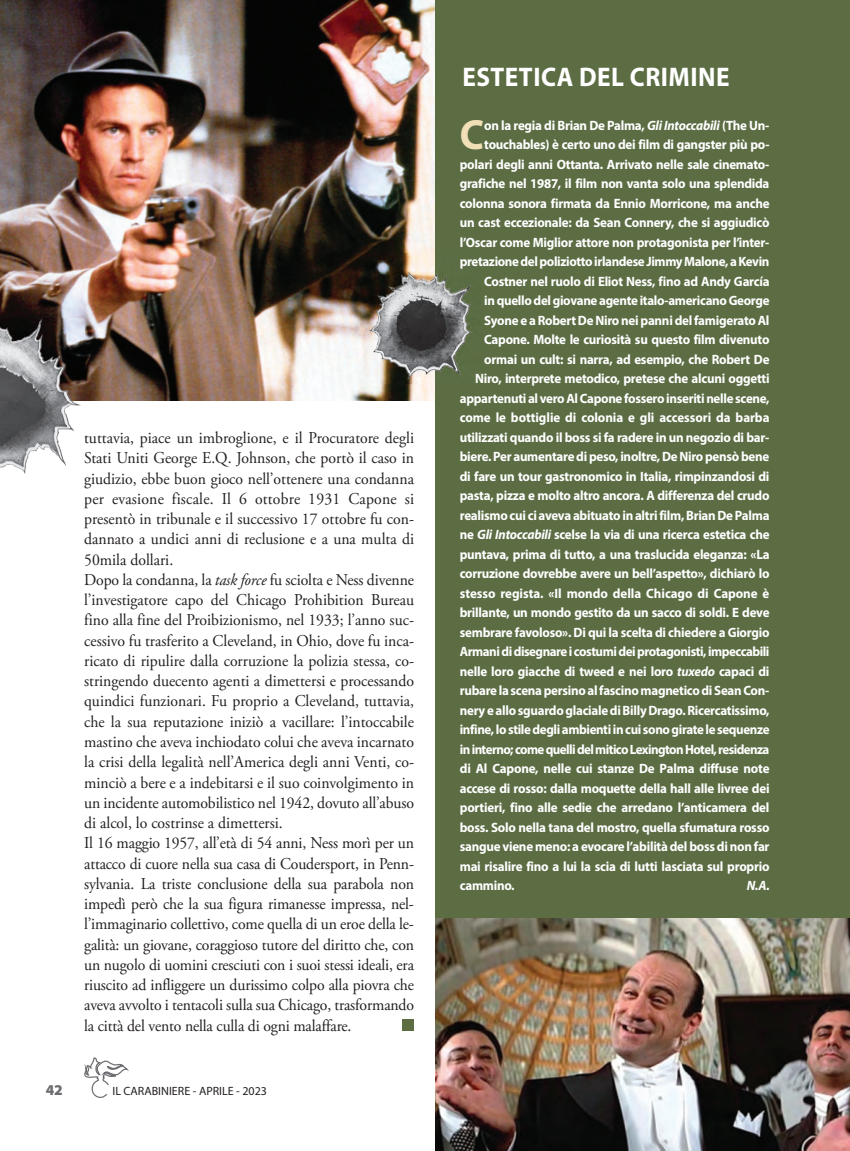
<style>
.page{position:relative;width:850px;height:1151px;background:#fff}
.page>*{position:absolute;margin:0;border:0;box-sizing:border-box;transform-origin:0 0}
.t1{font:700 42.45px "Myriad Pro";color:#f1dfb7;scale:.96 1}
.t2{font:700 27px "Myriad Pro";letter-spacing:.02em;color:#fff;scale:.94 1}
.t3{font:16.5px/20.2px "Adobe Garamond Pro";color:#231f20;scale:.95 1}
.t4{font:900 15px "Myriad Pro";color:#6c6d70}
.t5{font:700 13.5px "Myriad Pro";letter-spacing:-.02em;color:#fff;scale:.96 1}
.t6{font:700 13.5px "Myriad Pro";letter-spacing:-.045em;color:#fff;scale:.96 1}
.t7{font:italic 700 13.5px "Myriad Pro";color:#fff;scale:.96 1}
.t8{font:12px "Myriad Pro";color:#231f20}
.s1{font-style:italic}
.s2{font-style:normal}
</style>
<div class="page">
<img style="left:0;top:0;width:435px;height:400px">
<svg style="left:84px;top:1057px;width:44px;height:41px"></svg>
<div style="left:435px;top:0;width:414px;height:1150px;background:#5c6d44"></div>
<img style="left:435px;top:918px;width:414px;height:232px">
<img style="left:365px;top:253px;width:107px;height:130px">
<img style="left:0;top:318px;width:84px;height:156px">
<div style="left:402px;top:1019px;width:12px;height:11px;background:#5c6d44"></div>
<p class="t3" style="left:84px;top:429px;width:348px">tuttavia, piace un imbroglione, e il Procuratore degli Stati Uniti George E.Q. Johnson, che portò il caso in giudizio, ebbe buon gioco nell’ottenere una condanna per evasione fiscale. Il 6 ottobre 1931 Capone si presentò in tribunale e il successivo 17 ottobre fu con&shy;dannato a undici anni di reclusione e a una multa di 50mila dollari.<br>Dopo la condanna, la <span class="s1">task force</span> fu sciolta e Ness divenne l’investigatore capo del Chicago Prohibition Bureau fino alla fine del Proibizionismo, nel 1933; l’anno suc&shy;cessivo fu trasferito a Cleveland, in Ohio, dove fu inca&shy;ricato di ripulire dalla corruzione la polizia stessa, co&shy;stringendo duecento agenti a dimettersi e processando quindici funzionari. Fu proprio a Cleveland, tuttavia, che la sua reputazione iniziò a vacillare: l’intoccabile mastino che aveva inchiodato colui che aveva incarnato la crisi della legalità nell’America degli anni Venti, co&shy;minciò a bere e a indebitarsi e il suo coinvolgimento in un incidente automobilistico nel 1942, dovuto all’abuso di alcol, lo costrinse a dimettersi.<br>Il 16 maggio 1957, all’età di 54 anni, Ness morì per un attacco di cuore nella sua casa di Coudersport, in Penn&shy;sylvania. La triste conclusione della sua parabola non impedì però che la sua figura rimanesse impressa, nel&shy;l’immaginario collettivo, come quella di un eroe della le&shy;galità: un giovane, coraggioso tutore del diritto che, con un nugolo di uomini cresciuti con i suoi stessi ideali, era riuscito ad infliggere un durissimo colpo alla piovra che aveva avvolto i tentacoli sulla sua Chicago, trasformando la città del vento nella culla di ogni malaffare.</p>
<p class="t4" style="left:46px;top:1080px;width:19px">42</p>
<p class="t8" style="left:112px;top:1083px;width:156px">IL CARABINIERE - APRILE - 2023</p>
<h2 class="t2" style="left:462px;top:67px;width:286px">ESTETICA DEL CRIMINE</h2>
<h1 class="t1" style="left:459px;top:119px;width:27px">C</h1>
<p class="t5" style="left:484px;top:120px;width:298px">on la regia di Brian De Palma, <span class="s1">Gli Intoccabili</span> (The Un-</p>
<p class="t5" style="left:484px;top:140px;width:298px">touchables) è certo uno dei film di gangster più po-</p>
<p class="t5" style="left:459px;top:159px;width:324px">polari degli anni Ottanta. Arrivato nelle sale cinemato-</p>
<p class="t5" style="left:459px;top:179px;width:324px">grafiche nel 1987, il film non vanta solo una splendida</p>
<p class="t5" style="left:459px;top:198px;width:324px">colonna sonora firmata da Ennio Morricone, ma anche</p>
<p class="t5" style="left:459px;top:218px;width:324px">un cast eccezionale: da Sean Connery, che si aggiudicò</p>
<p class="t5" style="left:459px;top:237px;width:324px">l’Oscar come Miglior attore non protagonista per l’inter-</p>
<p class="t5" style="left:459px;top:256px;width:324px">pretazione del poliziotto irlandese Jimmy Malone, a Kevin</p>
<p class="t5" style="left:484px;top:276px;width:298px">Costner nel ruolo di Eliot Ness, fino ad Andy García</p>
<p class="t5" style="left:484px;top:295px;width:298px">in quello del giovane agente italo-americano George</p>
<p class="t5" style="left:484px;top:315px;width:298px">Syone e a Robert De Niro nei panni del famigerato Al</p>
<p class="t5" style="left:484px;top:334px;width:298px">Capone. Molte le curiosità su questo film divenuto</p>
<p class="t5" style="left:484px;top:354px;width:298px">ormai un cult: si narra, ad esempio, che Robert De</p>
<p class="t5" style="left:475px;top:373px;width:308px">Niro, interprete metodico, pretese che alcuni oggetti</p>
<p class="t5" style="left:459px;top:393px;width:324px">appartenuti al vero Al Capone fossero inseriti nelle scene,</p>
<p class="t5" style="left:459px;top:412px;width:324px">come le bottiglie di colonia e gli accessori da barba</p>
<p class="t5" style="left:459px;top:432px;width:324px">utilizzati quando il boss si fa radere in un negozio di bar-</p>
<p class="t5" style="left:459px;top:451px;width:324px">biere. Per aumentare di peso, inoltre, De Niro pensò bene</p>
<p class="t5" style="left:459px;top:471px;width:324px">di fare un tour gastronomico in Italia, rimpinzandosi di</p>
<p class="t5" style="left:459px;top:490px;width:324px">pasta, pizza e molto altro ancora. A differenza del crudo</p>
<p class="t5" style="left:459px;top:510px;width:324px">realismo cui ci aveva abituato in altri film, Brian De Palma</p>
<p class="t5" style="left:459px;top:529px;width:324px">ne <span class="s1">Gli Intoccabili</span> scelse la via di una ricerca estetica che</p>
<p class="t5" style="left:459px;top:549px;width:324px">puntava, prima di tutto, a una traslucida eleganza: «La</p>
<p class="t5" style="left:459px;top:568px;width:324px">corruzione dovrebbe avere un bell’aspetto», dichiarò lo</p>
<p class="t5" style="left:459px;top:588px;width:324px">stesso regista. «Il mondo della Chicago di Capone è</p>
<p class="t5" style="left:459px;top:607px;width:324px">brillante, un mondo gestito da un sacco di soldi. E deve</p>
<p class="t5" style="left:459px;top:627px;width:324px">sembrare favoloso». Di qui la scelta di chiedere a Giorgio</p>
<p class="t5" style="left:459px;top:646px;width:324px">Armani di disegnare i costumi dei protagonisti, impeccabili</p>
<p class="t5" style="left:459px;top:666px;width:324px">nelle loro giacche di tweed e nei loro <span class="s1">tuxedo</span> capaci di</p>
<p class="t5" style="left:459px;top:685px;width:323px">rubare la scena persino al fascino magnetico di Sean Con-</p>
<p class="t5" style="left:459px;top:705px;width:324px">nery e allo sguardo glaciale di Billy Drago. Ricercatissimo,</p>
<p class="t5" style="left:459px;top:724px;width:324px">infine, lo stile degli ambienti in cui sono girate le sequenze</p>
<p class="t6" style="left:459px;top:744px;width:324px">in interno; come quelli del mitico Lexington Hotel, residenza</p>
<p class="t5" style="left:459px;top:763px;width:324px">di Al Capone, nelle cui stanze De Palma diffuse note</p>
<p class="t5" style="left:459px;top:783px;width:324px">accese di rosso: dalla moquette della hall alle livree dei</p>
<p class="t5" style="left:459px;top:802px;width:324px">portieri, fino alle sedie che arredano l’anticamera del</p>
<p class="t5" style="left:459px;top:822px;width:324px">boss. Solo nella tana del mostro, quella sfumatura rosso</p>
<p class="t5" style="left:459px;top:841px;width:324px">sangue viene meno: a evocare l’abilità del boss di non far</p>
<p class="t5" style="left:459px;top:861px;width:324px">mai risalire fino a lui la scia di lutti lasciata sul proprio</p>
<p class="t5" style="left:459px;top:880px;width:59px">cammino.</p>
<p class="t7" style="left:746px;top:877px;width:25px">N.A<span class="s2">.</span></p>
</div>
